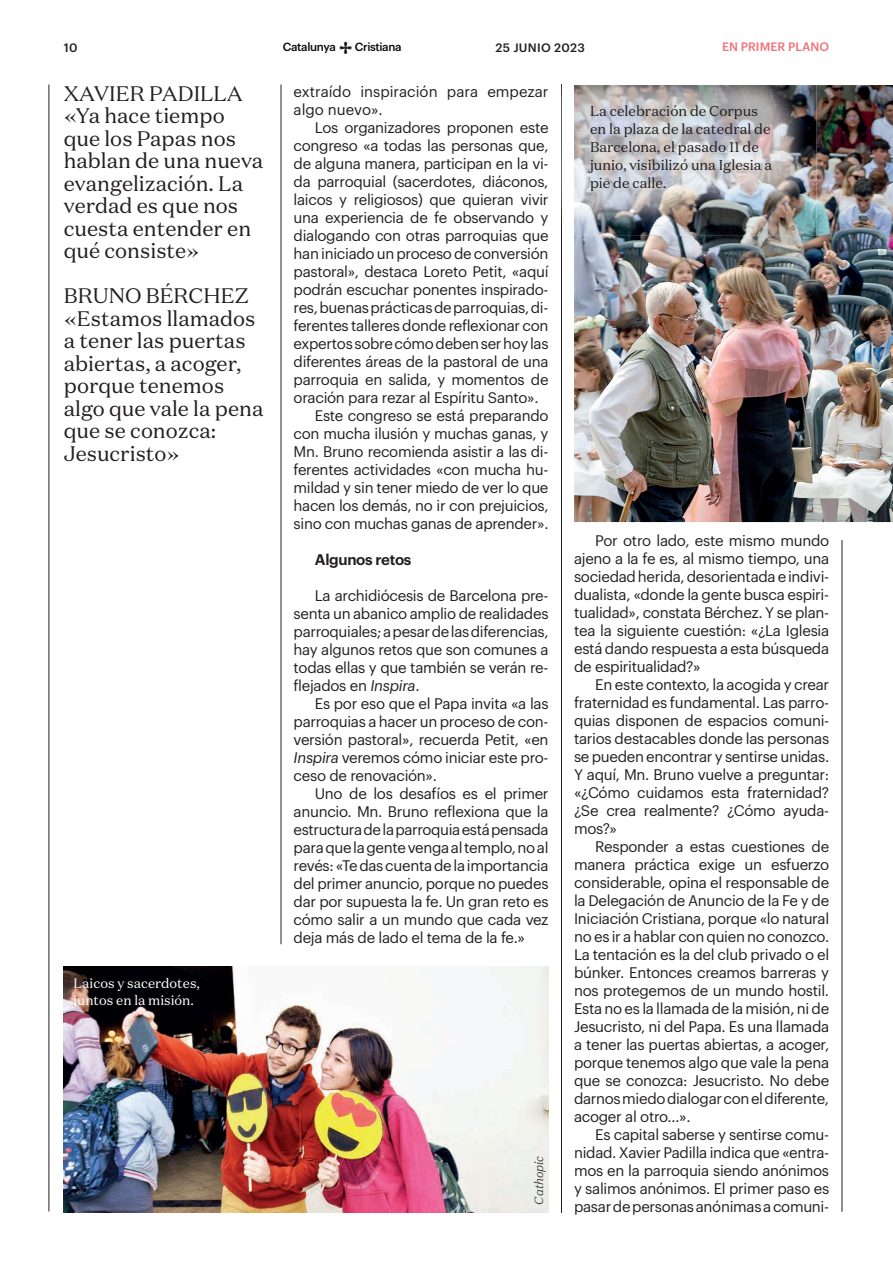
<style>
.page{position:relative;width:893px;height:1263px;background:#fff}
.page>*{position:absolute;margin:0;border:0;box-sizing:border-box;transform-origin:0 0}
.t1{font:21px/22.5px "Domaine Text";color:#231f20}
.t2{font:15px/18px "Graphik";letter-spacing:-.02em;color:#231f20;text-align:justify}
.t3{font:15px/18px "Graphik";color:#231f20}
.t4{font:600 15px "Graphik";letter-spacing:-.02em;color:#231f20}
.t5{font:14.25px/18px "Domaine Text";color:#231f20}
.t6{font:13.5px/16.5px "Domaine Text";color:#fff}
.t7{font:500 12px "Graphik";letter-spacing:.025em;color:#231f20}
.t8{font:500 12px "Graphik";color:#f27278}
.t9{font:italic 300 12px "Domaine Text";color:#231f20}
.t10{font:500 11.55px "Graphik";letter-spacing:-.03em;color:#07090c}
.s1{font-style:italic}
</style>
<div class="page">
<svg style="left:339px;top:42px;width:13px;height:12px"></svg>
<hr style="left:49px;top:85px;width:1px;height:1126px;background:#231f20">
<hr style="left:842px;top:540px;width:1px;height:672px;background:#231f20">
<hr style="left:281px;top:85px;width:1px;height:859px;background:#231f20">
<img style="left:574px;top:85px;width:319px;height:437px">
<hr style="left:561px;top:85px;width:1px;height:1128px;background:#231f20">
<img style="left:64px;top:967px;width:485px;height:246px">
<img style="left:574px;top:85px;width:242px;height:151px">
<img style="left:561px;top:85px;width:1px;height:133px">
<img style="left:587px;top:104px;width:192px;height:95px">
<p class="t7" style="left:64px;top:38px;width:15px">10</p>
<p class="t10" style="left:283px;top:38px;width:54px">Catalunya</p>
<p class="t10" style="left:355px;top:38px;width:48px">Cristiana</p>
<p class="t7" style="left:495px;top:38px;width:91px">25 JUNIO 2023</p>
<p class="t8" style="left:722px;top:38px;width:109px">EN PRIMER PLANO</p>
<h1 class="t1" style="left:64px;top:82px;width:201px">XAVIER PADILLA «Ya hace tiempo que los Papas nos hablan de una nueva evangelización. La verdad es que nos cuesta entender en qué consiste»</h1>
<h1 class="t1" style="left:64px;top:284px;width:201px">BRUNO BÉRCHEZ «Estamos llamados a tener las puertas abiertas, a acoger, porque tenemos algo que vale la pena que se conozca:<br>Jesucristo»</h1>
<p class="t6" style="left:74px;top:975px;width:128px">Laicos y sacerdotes, juntos en la misión.</p>
<p class="t3" style="left:294px;top:82px;width:256px">extraído inspiración para empezar algo nuevo».</p>
<p class="t2" style="left:315px;top:118px;width:235px">Los organizadores proponen este</p>
<p class="t2" style="left:294px;top:136px;width:256px">congreso «a todas las personas que,</p>
<p class="t2" style="left:294px;top:154px;width:256px">de alguna manera, participan en la vi-</p>
<p class="t2" style="left:294px;top:172px;width:256px">da parroquial (sacerdotes, diáconos,</p>
<p class="t2" style="left:294px;top:190px;width:256px">laicos y religiosos) que quieran vivir</p>
<p class="t2" style="left:294px;top:208px;width:256px">una experiencia de fe observando y</p>
<p class="t2" style="left:294px;top:226px;width:256px">dialogando con otras parroquias que</p>
<p class="t2" style="left:294px;top:244px;width:256px">han iniciado un proceso de conversión</p>
<p class="t2" style="left:294px;top:262px;width:256px">pastoral», destaca Loreto Petit, «aquí</p>
<p class="t2" style="left:294px;top:280px;width:256px">podrán escuchar ponentes inspirado-</p>
<p class="t2" style="left:294px;top:298px;width:256px">res, buenas prácticas de parroquias, di-</p>
<p class="t2" style="left:294px;top:316px;width:256px">ferentes talleres donde reflexionar con</p>
<p class="t2" style="left:294px;top:334px;width:256px">expertos sobre cómo deben ser hoy las</p>
<p class="t2" style="left:294px;top:352px;width:256px">diferentes áreas de la pastoral de una</p>
<p class="t2" style="left:294px;top:370px;width:256px">parroquia en salida, y momentos de</p>
<p class="t2" style="left:294px;top:388px;width:247px">oración para rezar al Espíritu Santo».</p>
<p class="t2" style="left:315px;top:406px;width:235px">Este congreso se está preparando</p>
<p class="t2" style="left:294px;top:424px;width:256px">con mucha ilusión y muchas ganas, y</p>
<p class="t2" style="left:294px;top:442px;width:256px">Mn. Bruno recomienda asistir a las di-</p>
<p class="t2" style="left:294px;top:460px;width:256px">ferentes actividades «con mucha hu-</p>
<p class="t2" style="left:294px;top:478px;width:256px">mildad y sin tener miedo de ver lo que</p>
<p class="t2" style="left:294px;top:496px;width:256px">hacen los demás, no ir con prejuicios,</p>
<p class="t2" style="left:294px;top:514px;width:256px">sino con muchas ganas de aprender».</p>
<p class="t4" style="left:315px;top:548px;width:98px">Algunos retos</p>
<p class="t2" style="left:294px;top:586px;width:257px;text-indent:21px">La archidiócesis de Barcelona pre&shy;senta un abanico amplio de realidades parroquiales; a pesar de las diferencias, hay algunos retos que son comunes a todas ellas y que también se verán re&shy;flejados en <span class="s1">Inspira</span>.</p>
<p class="t2" style="left:294px;top:694px;width:256px;text-indent:21px">Es por eso que el Papa invita «a las parroquias a hacer un proceso de con&shy;versión pastoral», recuerda Petit, «en <span class="s1">Inspira</span> veremos cómo iniciar este pro&shy;ceso de renovación».</p>
<p class="t2" style="left:294px;top:784px;width:256px;text-indent:21px">Uno de los desafíos es el primer anuncio. Mn. Bruno reflexiona que la estructura de la parroquia está pensada para que la gente venga al templo, no al revés: «Te das cuenta de la importancia del primer anuncio, porque no puedes dar por supuesta la fe. Un gran reto es cómo salir a un mundo que cada vez deja más de lado el tema de la fe.»</p>
<p class="t9" style="left:531px;top:1204px;width:50px;rotate:-90deg">Cathopic</p>
<p class="t5" style="left:590px;top:102px;width:184px">La celebración de Corpus en la plaza de la catedral de<br>Barcelona, el pasado 11 de junio, visibilizó una Iglesia a pie de calle.</p>
<p class="t2" style="left:574px;top:531px;width:257px;text-indent:21px">Por otro lado, este mismo mundo ajeno a la fe es, al mismo tiempo, una sociedad herida, desorientada e indivi&shy;dualista, «donde la gente busca espiri&shy;tualidad», constata Bérchez. Y se plan&shy;tea la siguiente cuestión: «¿La Iglesia está dando respuesta a esta búsqueda de espiritualidad?»</p>
<p class="t2" style="left:574px;top:675px;width:257px;text-indent:21px">En este contexto, la acogida y crear fraternidad es fundamental. Las parro&shy;quias disponen de espacios comuni&shy;tarios destacables donde las personas se pueden encontrar y sentirse unidas.<br>Y aquí, Mn. Bruno vuelve a preguntar: «¿Cómo cuidamos esta fraternidad? ¿Se crea realmente? ¿Cómo ayuda&shy;mos?»</p>
<p class="t2" style="left:574px;top:837px;width:257px;text-indent:21px">Responder a estas cuestiones de manera práctica exige un esfuerzo considerable, opina el responsable de la Delegación de Anuncio de la Fe y de Iniciación Cristiana, porque «lo natural no es ir a hablar con quien no conozco.<br>La tentación es la del club privado o el búnker. Entonces creamos barreras y nos protegemos de un mundo hostil.<br>Esta no es la llamada de la misión, ni de Jesucristo, ni del Papa. Es una llamada a tener las puertas abiertas, a acoger, porque tenemos algo que vale la pena que se conozca: Jesucristo. No debe darnos miedo dialogar con el diferente, acoger al otro…».</p>
<p class="t2" style="left:574px;top:1125px;width:257px;text-indent:21px">Es capital saberse y sentirse comu&shy;nidad. Xavier Padilla indica que «entra&shy;mos en la parroquia siendo anónimos y salimos anónimos. El primer paso es pasar de personas anónimas a comuni-</p>
</div>
